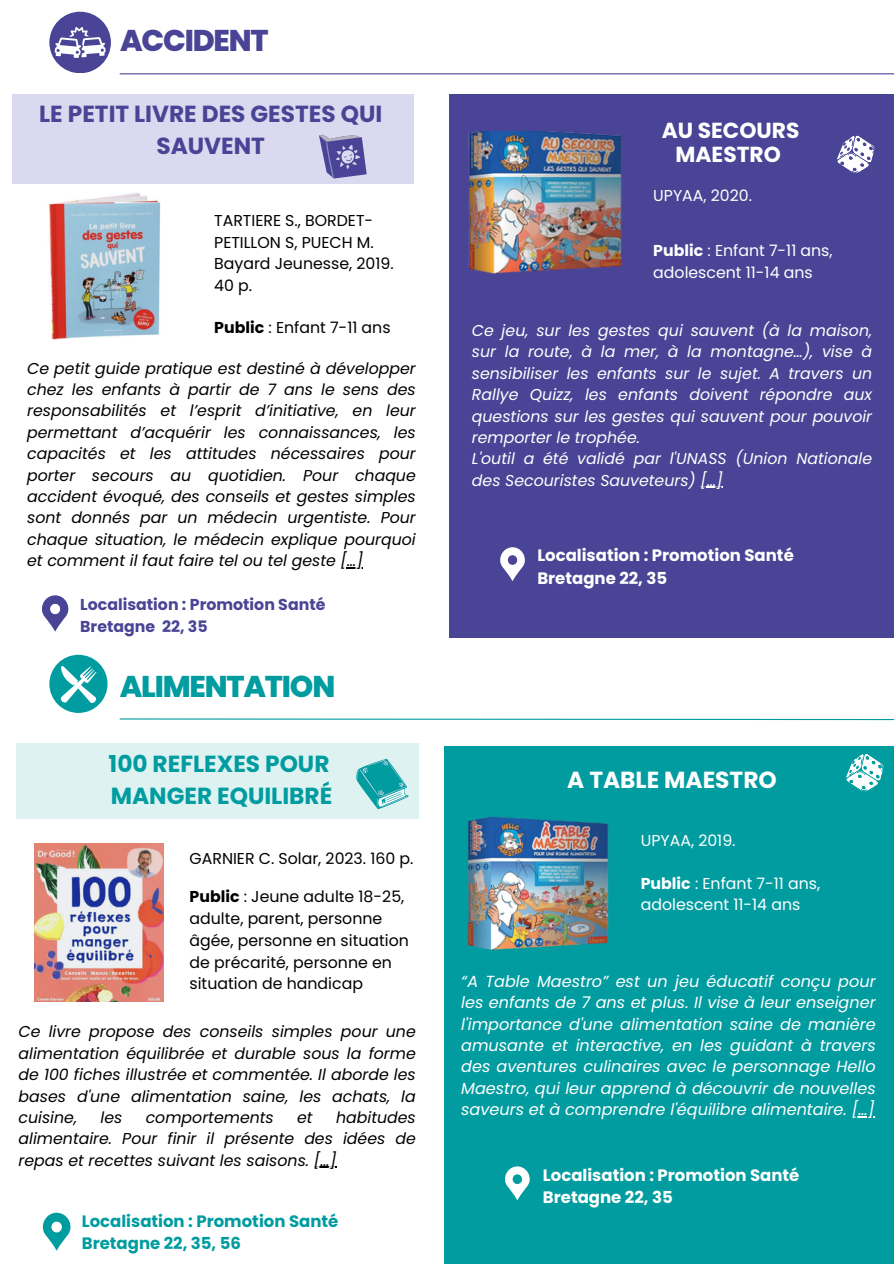
<style>
.page{position:relative;width:894px;height:1264px;background:#fff}
.page>*{position:absolute;margin:0;border:0;box-sizing:border-box;transform-origin:0 0}
.t1{font:800 30px "Poppins";letter-spacing:-.04em;color:#009ca0}
.t2{font:800 30px "Poppins";letter-spacing:-.04em;color:#494495}
.t3{font:700 23.25px/31.5px "Poppins";color:#494495;text-align:center}
.t4{font:700 23.25px/31.5px "Poppins";color:#009ca0}
.t5{font:700 23.25px "Poppins";color:#fff}
.t6{font:700 21.75px/23.7px "Poppins";color:#fff;text-align:center}
.t7{font:700 16.5px/22.5px "Poppins";color:#fff}
.t8{font:700 16.5px/22.5px "Poppins";color:#009ca0}
.t9{font:italic 16.05px/21.3px "Poppins";color:#fff;text-align:justify}
.t10{font:italic 15.75px/21.3px "Poppins";color:#000;text-align:justify}
.t11{font:italic 15.75px/21.3px "Poppins";color:#fff;text-align:justify}
.t12{font:15.75px/21.9px "Poppins";color:#000}
.t13{font:15.75px/22px "Poppins";color:#fff}
.t14{font:700 15.75px/21.5px "Poppins";color:#494495}
.s1{font-weight:700}
</style>
<div class="page">
<hr style="left:120px;top:73px;width:773px;height:1px;background:#494495">
<div style="left:12px;top:94px;width:402px;height:90px;background:#dad9ef"></div>
<div style="left:449px;top:94px;width:444px;height:543px;background:#494495"></div>
<img style="left:49px;top:193px;width:112px;height:147px">
<img style="left:468px;top:131px;width:154px;height:142px">
<svg style="left:500px;top:547px;width:24px;height:34px"></svg>
<svg style="left:119px;top:718px;width:774px;height:2px;background:#70c7c9"></svg>
<div style="left:17px;top:743px;width:402px;height:76px;background:#def2f2"></div>
<div style="left:444px;top:746px;width:449px;height:517px;background:#009ca0"></div>
<img style="left:35px;top:843px;width:128px;height:158px">
<svg style="left:42px;top:595px;width:26px;height:36px"></svg>
<svg style="left:43px;top:1212px;width:27px;height:38px"></svg>
<img style="left:468px;top:816px;width:141px;height:134px">
<svg style="left:505px;top:1166px;width:24px;height:34px"></svg>
<svg style="left:846px;top:754px;width:38px;height:38px"></svg>
<svg style="left:346px;top:567px;width:17px;height:1px"></svg>
<svg style="left:705px;top:487px;width:17px;height:1px"></svg>
<svg style="left:314px;top:1166px;width:22px;height:1px"></svg>
<div style="left:49px;top:12px;width:62px;height:61px;background:#494495;border-radius:50%"></div>
<svg style="left:55px;top:27px;width:51px;height:31px"></svg>
<div style="left:49px;top:654px;width:58px;height:59px;background:#009ca0;border-radius:50%"></div>
<svg style="left:60px;top:666px;width:37px;height:37px"></svg>
<svg style="left:837px;top:135px;width:37px;height:38px"></svg>
<svg style="left:319px;top:135px;width:47px;height:43px"></svg>
<svg style="left:356px;top:758px;width:52px;height:51px"></svg>
<p class="t2" style="left:120px;top:20px;width:150px">ACCIDENT</p>
<h4 class="t3" style="left:39px;top:98px;width:344px">LE PETIT LIVRE DES GESTES QUI<br>SAUVENT</h4>
<p class="t12" style="left:214px;top:210px;width:181px;line-height:21.3px">TARTIERE S., BORDET-<br>PETILLON S, PUECH M.<br>Bayard Jeunesse, 2019.<br>40 p.</p>
<p class="t12" style="left:214px;top:317px;width:178px"><span class="s1">Public</span> : Enfant 7-11 ans</p>
<h3 class="t10" style="left:27px;top:357px;width:390px">Ce petit guide pratique est destiné à développer chez les enfants à partir de 7 ans le sens des responsabilités et l’esprit d’initiative, en leur permettant d’acquérir les connaissances, les capacités et les attitudes nécessaires pour porter secours au quotidien. Pour chaque accident évoqué, des conseils et gestes simples sont donnés par un médecin urgentiste. Pour chaque situation, le médecin explique pourquoi et comment il faut faire tel ou tel geste […]</h3>
<p class="t14" style="left:80px;top:594px;width:247px">Localisation : Promotion Santé<br>Bretagne 22, 35</p>
<h1 class="t1" style="left:120px;top:665px;width:217px">ALIMENTATION</h1>
<p class="t4" style="left:108px;top:748px;width:225px">100 REFLEXES POUR<br>MANGER EQUILIBRÉ</p>
<h2 class="t12" style="left:189px;top:847px;width:225px">GARNIER C. Solar, 2023. 160 p.</h2>
<p class="t12" style="left:189px;top:885px;width:221px"><span class="s1">Public</span> : Jeune adulte 18-25, adulte, parent, personne âgée, personne en situation de précarité, personne en situation de handicap</p>
<p class="t10" style="left:18px;top:1021px;width:399px">Ce livre propose des conseils simples pour une alimentation équilibrée et durable sous la forme de 100 fiches illustrée et commentée. Il aborde les bases d'une alimentation saine, les achats, la cuisine,</p>
<p class="t10" style="left:18px;top:1106px;width:399px;text-indent:317px">habitudes alimentaire. Pour finir il présente des idées de repas et recettes suivant les saisons. […]</p>
<p class="t10" style="left:100px;top:1106px;width:23px">les</p>
<p class="t10" style="left:146px;top:1106px;width:129px">comportements</p>
<p class="t10" style="left:297px;top:1106px;width:17px">et</p>
<p class="t8" style="left:82px;top:1209px;width:258px">Localisation : Promotion Santé<br>Bretagne 22, 35, 56</p>
<h2 class="t6" style="left:661px;top:119px;width:139px">AU SECOURS<br>MAESTRO</h2>
<p class="t13" style="left:653px;top:185px;width:100px">UPYAA, 2020.</p>
<p class="t13" style="left:653px;top:240px;width:181px"><span class="s1">Public</span> : Enfant 7-11 ans, adolescent 11-14 ans</p>
<p class="t11" style="left:472px;top:320px;width:401px">Ce jeu, sur les gestes qui sauvent (à la maison, sur la route, à la mer, à la montagne…), vise à sensibiliser les enfants sur le sujet. A travers un Rallye Quizz, les enfants doivent répondre aux questions sur les gestes qui sauvent pour pouvoir remporter le trophée.</p>
<h4 class="t11" style="left:472px;top:448px;width:401px">L'outil a été validé par l'UNASS (Union Nationale des Secouristes Sauveteurs) […]</h4>
<p class="t7" style="left:537px;top:544px;width:258px">Localisation : Promotion Santé<br>Bretagne 22, 35</p>
<p class="t5" style="left:567px;top:763px;width:211px">A TABLE MAESTRO</p>
<p class="t13" style="left:640px;top:829px;width:96px">UPYAA, 2019.</p>
<p class="t13" style="left:640px;top:872px;width:181px;line-height:21.3px"><span class="s1">Public</span> : Enfant 7-11 ans, adolescent 11-14 ans</p>
<h4 class="t9" style="left:461px;top:970px;width:416px">“A Table Maestro” est un jeu éducatif conçu pour les enfants de 7 ans et plus. Il vise à leur enseigner l'importance d'une alimentation saine de manière amusante et interactive, en les guidant à travers des aventures culinaires avec le personnage Hello Maestro, qui leur apprend à découvrir de nouvelles saveurs et à comprendre l'équilibre alimentaire. […]</h4>
<p class="t7" style="left:543px;top:1163px;width:258px">Localisation : Promotion Santé<br>Bretagne 22, 35</p>
</div>
